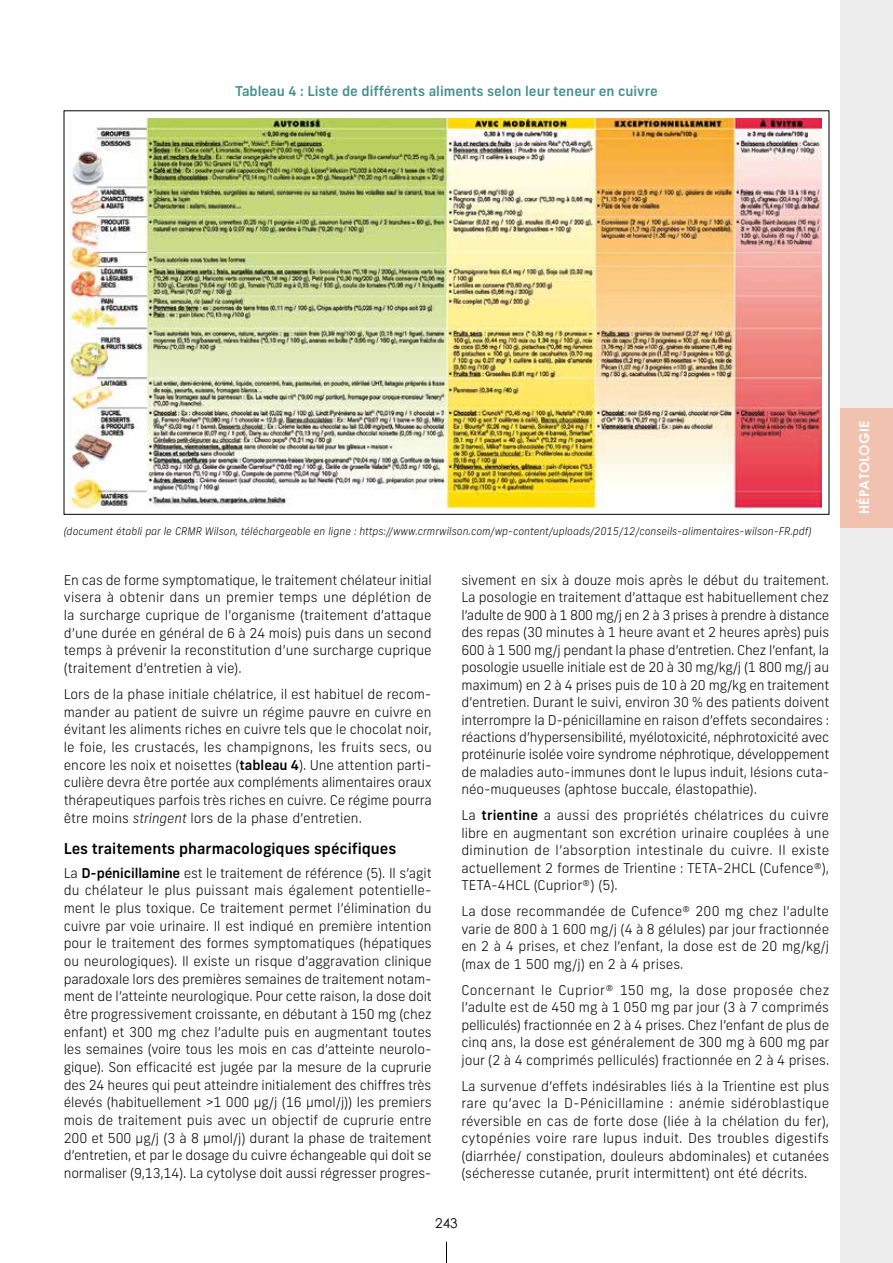
<style>
.page{position:relative;width:893px;height:1263px;background:#fff}
.page>*{position:absolute;margin:0;border:0;box-sizing:border-box;transform-origin:0 0}
.t1{font:500 15px "New Frank";color:#000}
.t2{font:300 13.5px/17.7px "New Frank";color:#000;text-align:justify}
.t3{font:500 13.5px "New Frank";color:#438f8f}
.t4{font:700 13.5px "Century Gothic";letter-spacing:.02em;color:#fff}
.t5{font:13.5px "Century Gothic";color:#000}
.t6{font:italic 300 10.5px "New Frank";color:#000}
.s1{font-weight:500}
.s2{font-style:italic}
</style>
<div class="page">
<div style="left:840px;top:0;width:53px;height:1263px;background:#ededed"></div>
<svg style="left:446px;top:1242px;width:1px;height:21px"></svg>
<div style="left:840px;top:408px;width:53px;height:119px;background:#f0c2af"></div>
<img style="left:69px;top:118px;width:753px;height:391px">
<p class="t3" style="left:235px;top:82px;width:424px">Tableau 4 : Liste de différents aliments selon leur teneur en cuivre</p>
<p class="t6" style="left:64px;top:525px;width:749px">(document établi par le CRMR Wilson, téléchargeable en ligne : https://www.crmrwilson.com/wp-content/uploads/2015/12/conseils-alimentaires-wilson-FR.pdf)</p>
<p class="t2" style="left:64px;top:571px;width:369px">En cas de forme symptomatique, le traitement chélateur initial visera à obtenir dans un premier temps une déplétion de la surcharge cuprique de l’organisme (traitement d’attaque d’une durée en général de 6 à 24 mois) puis dans un second temps à prévenir la reconstitution d’une surcharge cuprique (traitement d’entretien à vie).</p>
<p class="t2" style="left:64px;top:685px;width:370px">Lors de la phase initiale chélatrice, il est habituel de recom&shy;mander au patient de suivre un régime pauvre en cuivre en évitant les aliments riches en cuivre tels que le chocolat noir, le foie, les crustacés, les champignons, les fruits secs, ou encore les noix et noisettes (<span class="s1">tableau 4</span>). Une attention parti&shy;culière devra être portée aux compléments alimentaires oraux thérapeutiques parfois très riches en cuivre. Ce régime pourra être moins <span class="s2">stringent</span> lors de la phase d’entretien.</p>
<p class="t1" style="left:64px;top:839px;width:334px">Les traitements pharmacologiques spécifiques</p>
<p class="t2" style="left:64px;top:864px;width:370px">La <span class="s1">D-pénicillamine</span> est le traitement de référence (5). Il s’agit du chélateur le plus puissant mais également potentielle&shy;ment le plus toxique. Ce traitement permet l’élimination du cuivre par voie urinaire. Il est indiqué en première intention pour le traitement des formes symptomatiques (hépatiques ou neurologiques). Il existe un risque d’aggravation clinique paradoxale lors des premières semaines de traitement notam&shy;ment de l’atteinte neurologique. Pour cette raison, la dose doit être progressivement croissante, en débutant à 150 mg (chez enfant) et 300 mg chez l’adulte puis en augmentant toutes les semaines (voire tous les mois en cas d’atteinte neurolo&shy;gique). Son efficacité est jugée par la mesure de la cuprurie des 24 heures qui peut atteindre initialement des chiffres très élevés (habituellement &gt;1 000 µg/j (16 µmol/j)) les premiers mois de traitement puis avec un objectif de cuprurie entre 200 et 500 µg/j (3 à 8 µmol/j) durant la phase de traitement d’entretien, et par le dosage du cuivre échangeable qui doit se normaliser (9,13,14). La cytolyse doit aussi régresser progres-</p>
<p class="t2" style="left:461px;top:571px;width:369px">sivement en six à douze mois après le début du traitement.<br>La posologie en traitement d’attaque est habituellement chez l’adulte de 900 à 1 800 mg/j en 2 à 3 prises à prendre à distance des repas (30 minutes à 1 heure avant et 2 heures après) puis 600 à 1 500 mg/j pendant la phase d’entretien. Chez l’enfant, la posologie usuelle initiale est de 20 à 30 mg/kg/j (1 800 mg/j au maximum) en 2 à 4 prises puis de 10 à 20 mg/kg en traitement d’entretien. Durant le suivi, environ 30 % des patients doivent interrompre la D-pénicillamine en raison d’effets secondaires : réactions d’hypersensibilité, myélotoxicité, néphrotoxicité avec protéinurie isolée voire syndrome néphrotique, développement de maladies auto-immunes dont le lupus induit, lésions cuta&shy;néo-muqueuses (aphtose buccale, élastopathie).</p>
<p class="t2" style="left:461px;top:807px;width:369px">La <span class="s1">trientine</span> a aussi des propriétés chélatrices du cuivre libre en augmentant son excrétion urinaire couplées à une diminution de l’absorption intestinale du cuivre. Il existe actuellement 2 formes de Trientine : TETA-2HCL (Cufence®), TETA-4HCL (Cuprior®) (5).</p>
<p class="t2" style="left:461px;top:903px;width:369px">La dose recommandée de Cufence® 200 mg chez l’adulte varie de 800 à 1 600 mg/j (4 à 8 gélules) par jour fractionnée en 2 à 4 prises, et chez l’enfant, la dose est de 20 mg/kg/j (max de 1 500 mg/j) en 2 à 4 prises.</p>
<p class="t2" style="left:461px;top:981px;width:370px">Concernant le Cuprior® 150 mg, la dose proposée chez l’adulte est de 450 mg à 1 050 mg par jour (3 à 7 comprimés pelliculés) fractionnée en 2 à 4 prises. Chez l’enfant de plus de cinq ans, la dose est généralement de 300 mg à 600 mg par jour (2 à 4 comprimés pelliculés) fractionnée en 2 à 4 prises.</p>
<p class="t2" style="left:461px;top:1077px;width:369px">La survenue d’effets indésirables liés à la Trientine est plus rare qu’avec la D-Pénicillamine : anémie sidéroblastique réversible en cas de forte dose (liée à la chélation du fer), cytopénies voire rare lupus induit. Des troubles digestifs (diarrhée/ constipation, douleurs abdominales) et cutanées (sécheresse cutanée, prurit intermittent) ont été décrits.</p>
<p class="t5" style="left:435px;top:1214px;width:24px">243</p>
<p class="t4" style="left:854px;top:514px;width:94px;rotate:-90deg">HÉPATOLOGIE</p>
</div>
